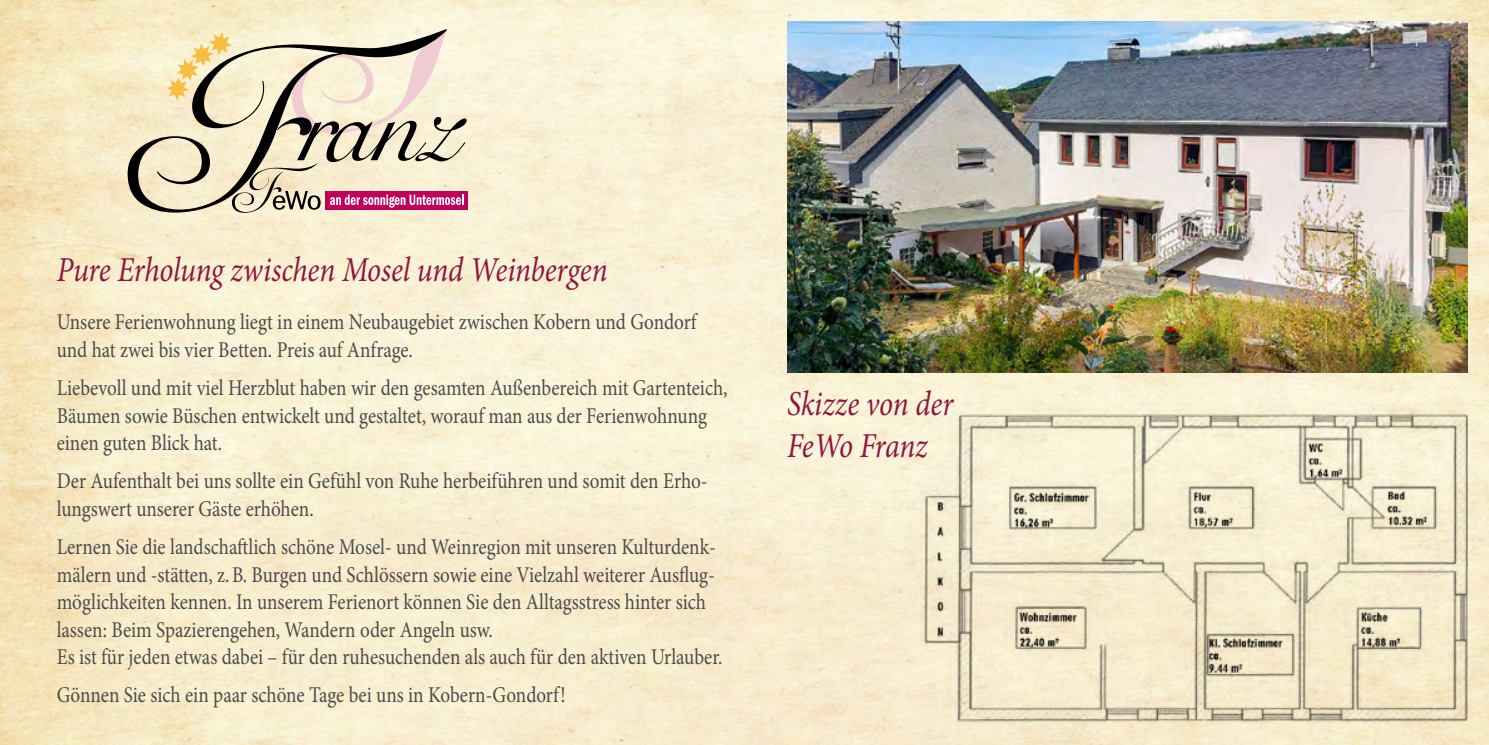
<style>
.page{position:relative;width:1489px;height:745px;background:#fff}
.page>*{position:absolute;margin:0;border:0;box-sizing:border-box;transform-origin:0 0}
.t1{font:165.75px "Auberge Script Basic One";color:#000}
.t2{font:58px "Auberge Script Basic One";color:#000}
.t3{font:italic 35px/42px "Minion Pro";letter-spacing:-.005em;color:#8e163e;scale:.85 1}
.t4{font:22.5px/27.5px "Minion Pro";color:#4b4b4d;scale:.85 1}
</style>
<div class="page">
<img style="left:0;top:0;width:1488px;height:744px">
<img style="left:787px;top:21px;width:680px;height:351px">
<img style="left:900px;top:385px;width:567px;height:338px">
<div style="left:325px;top:191px;width:143px;height:18px;background:#c1005b"></div>
<svg style="left:128px;top:29px;width:319px;height:183px;background:#ded2ba"></svg>
<svg style="left:273px;top:191px;width:47px;height:18px"></svg>
<svg style="left:330px;top:194px;width:133px;height:13px"></svg>
<svg style="left:166px;top:32px;width:66px;height:68px;background:#e3d1a1"></svg>
<p class="t1" style="left:301px;top:6px;width:160px">ranz</p>
<p class="t2" style="left:232px;top:157px;width:87px">F</p>
<p class="t3" style="left:57px;top:248px;width:649px">Pure Erholung zwischen Mosel und Weinbergen</p>
<p class="t4" style="left:57px;top:308px;width:754px">Unsere Ferienwohnung liegt in einem Neubaugebiet zwischen Kobern und Gondorf und hat zwei bis vier Betten. Preis auf Anfrage.</p>
<p class="t4" style="left:57px;top:374px;width:790px">Liebevoll und mit viel Herzblut haben wir den gesamten Außenbereich mit Gartenteich,<br>Bäumen sowie Büschen entwickelt und gestaltet, worauf man aus der Ferienwohnung einen guten Blick hat.</p>
<p class="t4" style="left:57px;top:467px;width:767px">Der Aufenthalt bei uns sollte ein Gefühl von Ruhe herbeiführen und somit den Erho&shy;lungswert unserer Gäste erhöhen.</p>
<p class="t4" style="left:57px;top:533px;width:785px">Lernen Sie die landschaftlich schöne Mosel- und Weinregion mit unseren Kulturdenk&shy;mälern und -stätten, z.B. Burgen und Schlössern sowie eine Vielzahl weiterer Ausflug&shy;möglichkeiten kennen. In unserem Ferienort können Sie den Alltagsstress hinter sich lassen: Beim Spazierengehen, Wandern oder Angeln usw.<br>Es ist für jeden etwas dabei – für den ruhesuchenden als auch für den aktiven Urlauber.</p>
<p class="t4" style="left:57px;top:681px;width:600px">Gönnen Sie sich ein paar schöne Tage bei uns in Kobern-Gondorf!</p>
<p class="t3" style="left:787px;top:382px;width:197px">Skizze von der<br>FeWo Franz</p>
</div>
